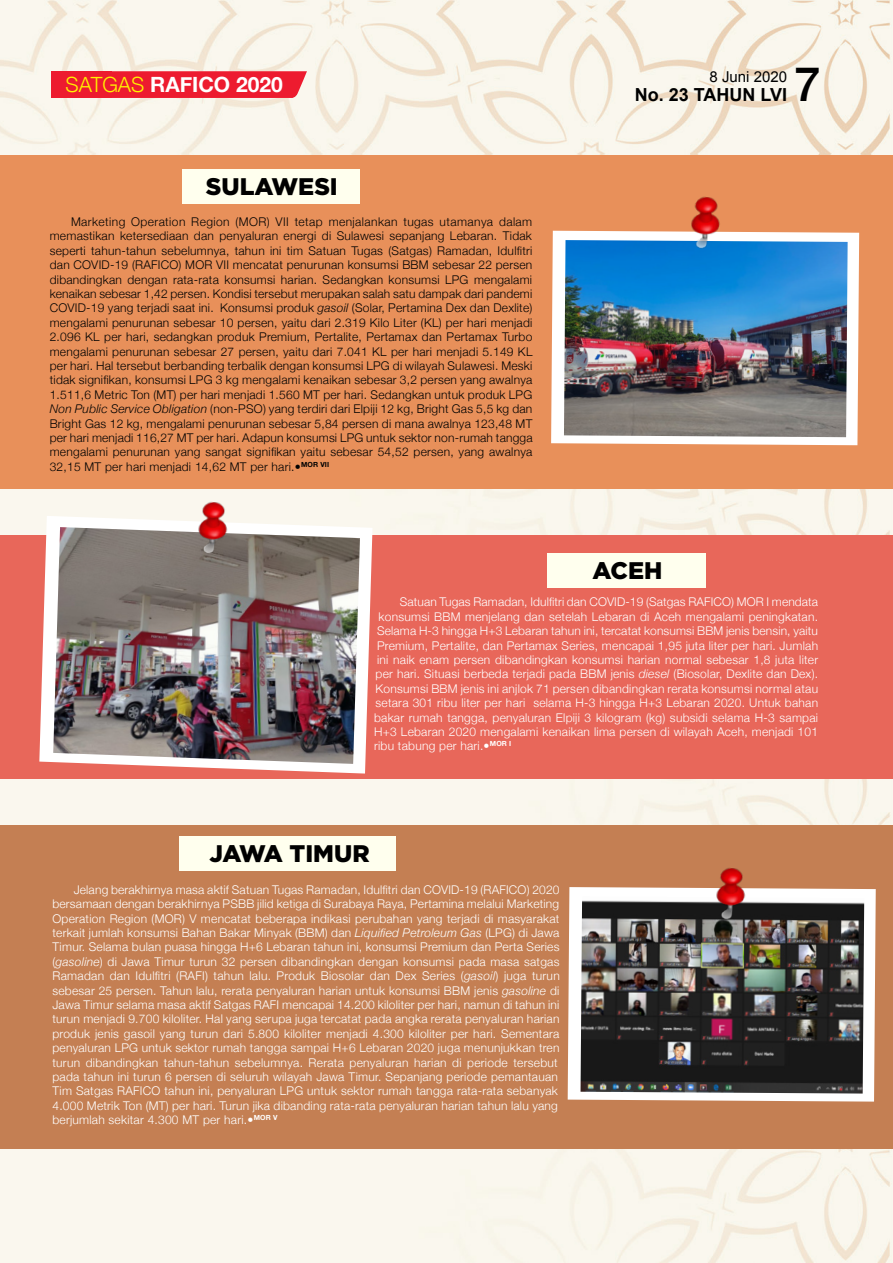
<style>
.page{position:relative;width:893px;height:1263px;background:#fff}
.page>*{position:absolute;margin:0;border:0;box-sizing:border-box;transform-origin:0 0}
.t1{font:500 47.25px "Helvetica Neue";color:#000}
.t2{font:900 24px "Gotham";color:#000}
.t3{font:700 21px "Helvetica Neue";color:#fff}
.t4{font:700 18px "Arial";color:#000}
.t5{font:15px "Arial";color:#000}
.t6{font:300 12px/14.4px "Helvetica Neue";letter-spacing:.02em;color:#fff}
.t7{font:300 12px/14.4px "Helvetica Neue";letter-spacing:.02em;color:#000101;text-align:justify}
.s1{font-weight:300;color:#fff200}
.s2{font-style:italic}
</style>
<div class="page">
<img style="left:0;top:0;width:893px;height:1263px">
<div style="left:111px;top:71px;width:196px;height:27px;background:#ed1b2f"></div>
<div style="left:51px;top:71px;width:60px;height:27px;background:#ed1b2f"></div>
<div style="left:0;top:535px;width:893px;height:244px;background:#e8675a"></div>
<div style="left:547px;top:553px;width:159px;height:35px;background:#ffe"></div>
<svg style="left:39px;top:516px;width:333px;height:257px;fill:#fff"></svg>
<img style="left:53px;top:527px;width:307px;height:237px">
<img style="left:190px;top:496px;width:46px;height:64px">
<div style="left:0;top:825px;width:893px;height:323px;background:#c47f53"></div>
<div style="left:179px;top:836px;width:216px;height:35px;background:#ffe"></div>
<svg style="left:568px;top:887px;width:308px;height:214px;background:#f9f4f0"></svg>
<img style="left:580px;top:896px;width:284px;height:197px">
<img style="left:708px;top:868px;width:46px;height:58px">
<div style="left:0;top:155px;width:893px;height:334px;background:#e8905a"></div>
<div style="left:182px;top:169px;width:178px;height:35px;background:#ffe"></div>
<svg style="left:551px;top:231px;width:308px;height:214px;background:#fdf5f1"></svg>
<img style="left:564px;top:240px;width:284px;height:197px">
<img style="left:683px;top:196px;width:46px;height:59px">
<h3 class="t3" style="left:66px;top:68px;width:219px"><span class="s1">SATGAS</span> RAFICO 2020</h3>
<h2 class="t2" style="left:206px;top:170px;width:133px">SULAWESI</h2>
<p class="t7" style="left:50px;top:214px;width:484px;text-indent:21px">Marketing Operation Region (MOR) VII tetap menjalankan tugas utamanya dalam memastikan ketersediaan dan penyaluran energi di Sulawesi sepanjang Lebaran. Tidak seperti tahun-tahun sebelumnya, tahun ini tim Satuan Tugas (Satgas) Ramadan, Idulfitri dan COVID-19 (RAFICO) MOR VII mencatat penurunan konsumsi BBM sebesar 22 persen dibandingkan dengan rata-rata konsumsi harian. Sedangkan konsumsi LPG mengalami kenaikan sebesar 1,42 persen. Kondisi tersebut merupakan salah satu dampak dari pandemi COVID-19 yang terjadi saat ini. Konsumsi produk <span class="s2">gasoil</span> (Solar, Pertamina Dex dan Dexlite) mengalami penurunan sebesar 10 persen, yaitu dari 2.319 Kilo Liter (KL) per hari menjadi 2.096 KL per hari, sedangkan produk Premium, Pertalite, Pertamax dan Pertamax Turbo mengalami penurunan sebesar 27 persen, yaitu dari 7.041 KL per hari menjadi 5.149 KL per hari. Hal tersebut berbanding terbalik dengan konsumsi LPG di wilayah Sulawesi. Meski tidak signifikan, konsumsi LPG 3 kg mengalami kenaikan sebesar 3,2 persen yang awalnya 1.511,6 Metric Ton (MT) per hari menjadi 1.560 MT per hari. Sedangkan untuk produk LPG <span class="s2">Non Public Service Obligation</span> (non-PSO) yang terdiri dari Elpiji 12 kg, Bright Gas 5,5 kg dan Bright Gas 12 kg, mengalami penurunan sebesar 5,84 persen di mana awalnya 123,48 MT per hari menjadi 116,27 MT per hari. Adapun konsumsi LPG untuk sektor non-rumah tangga mengalami penurunan yang sangat signifikan yaitu sebesar 54,52 persen, yang awalnya 32,15 MT per hari menjadi 14,62 MT per hari.•<sup>MOR</sup> <sup>VII</sup></p>
<p class="t5" style="left:710px;top:67px;width:79px">8 Juni 2020</p>
<h3 class="t4" style="left:635px;top:83px;width:154px">No. 23 TAHUN LVI</h3>
<h1 class="t1" style="left:794px;top:47px;width:28px">7</h1>
<h2 class="t2" style="left:593px;top:554px;width:71px">ACEH</h2>
<p class="t6" style="left:400px;top:594px;width:420px">Satuan Tugas Ramadan, Idulfitri dan COVID-19 (Satgas RAFICO) MOR I mendata</p>
<p class="t6" style="left:379px;top:608px;width:441px">konsumsi BBM menjelang dan setelah Lebaran di Aceh mengalami peningkatan.</p>
<p class="t6" style="left:377px;top:623px;width:442px">Selama H-3 hingga H+3 Lebaran tahun ini, tercatat konsumsi BBM jenis bensin, yaitu</p>
<p class="t6" style="left:377px;top:637px;width:443px">Premium, Pertalite, dan Pertamax Series, mencapai 1,95 juta liter per hari. Jumlah</p>
<p class="t6" style="left:377px;top:652px;width:443px">ini naik enam persen dibandingkan konsumsi harian normal sebesar 1,8 juta liter</p>
<p class="t6" style="left:376px;top:666px;width:444px">per hari. Situasi berbeda terjadi pada BBM jenis <span class="s2">diesel</span> (Biosolar, Dexlite dan Dex).</p>
<p class="t6" style="left:376px;top:680px;width:444px">Konsumsi BBM jenis ini anjlok 71 persen dibandingkan rerata konsumsi normal atau</p>
<p class="t6" style="left:376px;top:695px;width:444px">setara 301 ribu liter per hari selama H-3 hingga H+3 Lebaran 2020. Untuk bahan</p>
<p class="t6" style="left:374px;top:709px;width:445px">bakar rumah tangga, penyaluran Elpiji 3 kilogram (kg) subsidi selama H-3 sampai</p>
<p class="t6" style="left:374px;top:724px;width:446px">H+3 Lebaran 2020 mengalami kenaikan lima persen di wilayah Aceh, menjadi 101</p>
<p class="t6" style="left:374px;top:738px;width:139px">ribu tabung per hari.•<sup>MOR</sup> <sup>I</sup></p>
<h2 class="t2" style="left:209px;top:837px;width:162px">JAWA TIMUR</h2>
<p class="t6" style="left:52px;top:881px;width:509px;text-indent:21px">Jelang berakhirnya masa aktif Satuan Tugas Ramadan, Idulfitri dan COVID-19 (RAFICO) 2020 bersamaan dengan berakhirnya PSBB jilid ketiga di Surabaya Raya, Pertamina melalui Marketing Operation Region (MOR) V mencatat beberapa indikasi perubahan yang terjadi di masyarakat terkait jumlah konsumsi Bahan Bakar Minyak (BBM) dan <span class="s2">Liquified Petroleum Gas</span> (LPG) di Jawa Timur. Selama bulan puasa hingga H+6 Lebaran tahun ini, konsumsi Premium dan Perta Series (<span class="s2">gasoline</span>) di Jawa Timur turun 32 persen dibandingkan dengan konsumsi pada masa satgas Ramadan dan Idulfitri (RAFI) tahun lalu. Produk Biosolar dan Dex Series (<span class="s2">gasoil</span>) juga turun sebesar 25 persen. Tahun lalu, rerata penyaluran harian untuk konsumsi BBM jenis <span class="s2">gasoline</span> di Jawa Timur selama masa aktif Satgas RAFI mencapai 14.200 kiloliter per hari, namun di tahun ini turun menjadi 9.700 kiloliter. Hal yang serupa juga tercatat pada angka rerata penyaluran harian produk jenis gasoil yang turun dari 5.800 kiloliter menjadi 4.300 kiloliter per hari. Sementara penyaluran LPG untuk sektor rumah tangga sampai H+6 Lebaran 2020 juga menunjukkan tren turun dibandingkan tahun-tahun sebelumnya. Rerata penyaluran harian di periode tersebut pada tahun ini turun 6 persen di seluruh wilayah Jawa Timur. Sepanjang periode pemantauan Tim Satgas RAFICO tahun ini, penyaluran LPG untuk sektor rumah tangga rata-rata sebanyak 4.000 Metrik Ton (MT) per hari. Turun jika dibanding rata-rata penyaluran harian tahun lalu yang berjumlah sekitar 4.300 MT per hari.•<sup>MOR</sup> <sup>V</sup></p>
</div>
